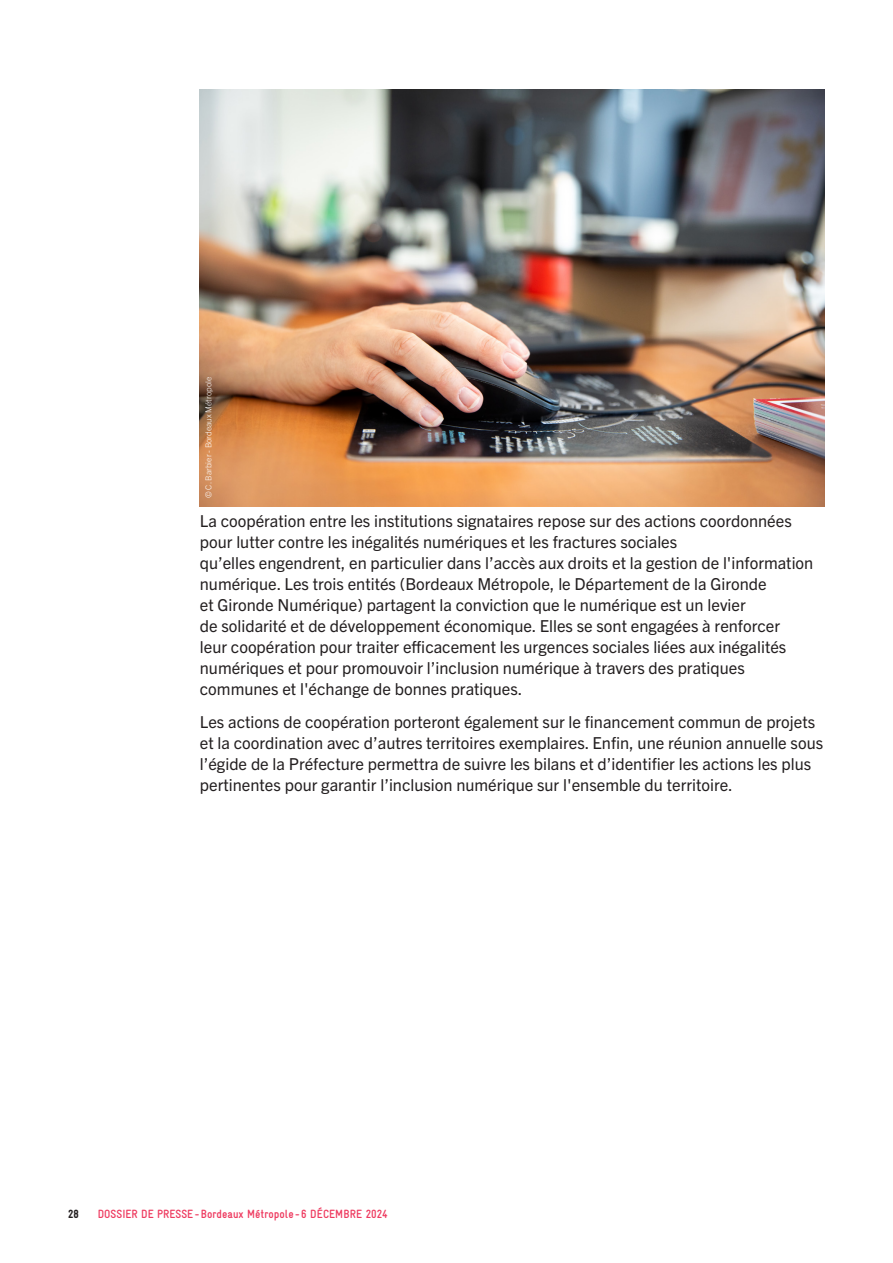
<style>
.page{position:relative;width:893px;height:1263px;background:#fff}
.page>*{position:absolute;margin:0;border:0;box-sizing:border-box;transform-origin:0 0}
.Texte_courant{font:16.5px/21px "Trade Gothic Next LT Pro";color:#231f20}
.t1{font:700 12px "Gravur Condensed Pro";color:#ee3b60}
.t2{font:900 12px "Gravur Condensed Pro";color:#231f20}
.t3{font:300 8.25px "Trade Gothic Next LT Pro";color:#fff}
</style>
<div class="page">
<img style="left:200px;top:89px;width:625px;height:417px">
<p class="t3" style="left:203px;top:498px;width:123px;rotate:-90deg">© C. Barbier - Bordeaux Métropole</p>
<p class="Texte_courant" style="left:200px;top:509px;width:615px">La coopération entre les institutions signataires repose sur des actions coordonnées pour lutter contre les inégalités numériques et les fractures sociales<br>qu’elles engendrent, en particulier dans l’accès aux droits et la gestion de l'information numérique. Les trois entités (Bordeaux Métropole, le Département de la Gironde<br>et Gironde Numérique) partagent la conviction que le numérique est un levier<br>de solidarité et de développement économique. Elles se sont engagées à renforcer<br>leur coopération pour traiter efficacement les urgences sociales liées aux inégalités numériques et pour promouvoir l’inclusion numérique à travers des pratiques communes et l'échange de bonnes pratiques.</p>
<p class="Texte_courant" style="left:200px;top:710px;width:625px">Les actions de coopération porteront également sur le financement commun de projets et la coordination avec d’autres territoires exemplaires. Enfin, une réunion annuelle sous l’égide de la Préfecture permettra de suivre les bilans et d’identifier les actions les plus pertinentes pour garantir l’inclusion numérique sur l'ensemble du territoire.</p>
<p class="t2" style="left:68px;top:1208px;width:12px">28</p>
<p class="t1" style="left:98px;top:1208px;width:292px">DOSSIER DE PRESSE-Bordeaux Métropole - 6 DÉCEMBRE 2024</p>
</div>
